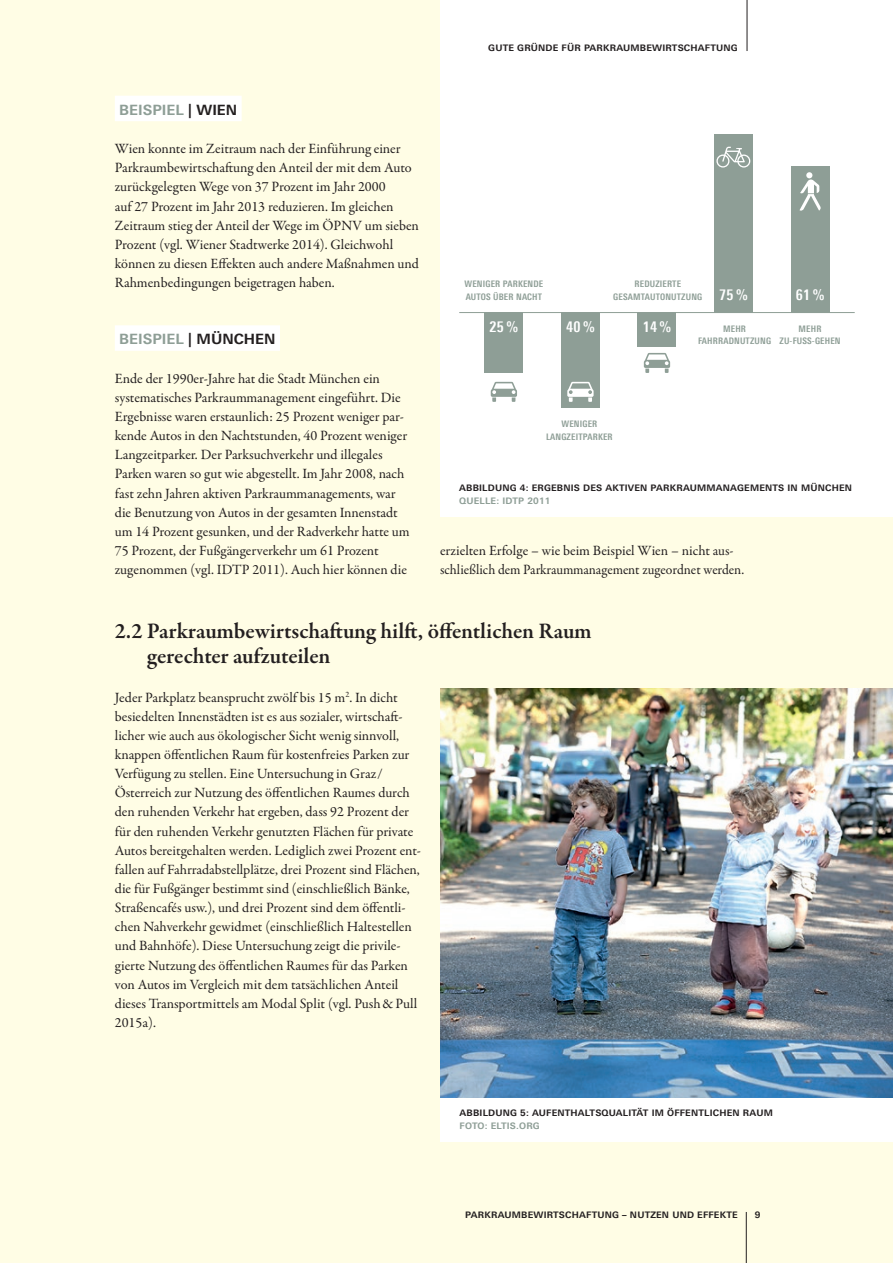
<style>
.page{position:relative;width:893px;height:1263px;background:#fffde5}
.page>*{position:absolute;margin:0;border:0;box-sizing:border-box;transform-origin:0 0}
._02_Überschrift_2{font:600 22.5px/25.5px "Garamond Premr Pro";letter-spacing:-.01em;color:#231f20}
._03_Bildunterschrift{font:700 15px "Linotype Univers 620 Cn";letter-spacing:.02em;color:#fff}
._01_copy{font:14.25px/19.2px "Garamond Premr Pro";letter-spacing:-.005em;color:#231f20}
._04_Beispiel{font:700 14.25px "Linotype Univers 630";color:#8e9e96}
._03_Bildunterschrift-2{font:700 9px/12.8px "Linotype Univers 630";letter-spacing:.02em;color:#231f20}
._03_Bildunterschrift-3{font:700 9px/12.8px "Linotype Univers 620 Cn";letter-spacing:.02em;color:#8e9e96;text-align:center}
.s1{color:#231f20}
.s2{color:#8e9e96}
</style>
<div class="page">
<div style="left:115px;top:96px;width:127px;height:25px;background:#fff"></div>
<div style="left:115px;top:325px;width:165px;height:26px;background:#fff"></div>
<div style="left:440px;top:0;width:453px;height:517px;background:#fff"></div>
<div style="left:440px;top:1097px;width:453px;height:45px;background:#fff"></div>
<svg style="left:644px;top:353px;width:26px;height:20px"></svg>
<svg style="left:491px;top:382px;width:26px;height:20px"></svg>
<div style="left:791px;top:166px;width:38px;height:147px;background:#8e9e96"></div>
<div style="left:714px;top:134px;width:39px;height:179px;background:#8e9e96"></div>
<div style="left:638px;top:313px;width:38px;height:34px;background:#8e9e96"></div>
<div style="left:561px;top:313px;width:39px;height:95px;background:#8e9e96"></div>
<div style="left:485px;top:313px;width:38px;height:60px;background:#8e9e96"></div>
<hr style="left:459px;top:312px;width:396px;height:1px;background:#8e9e96">
<svg style="left:567px;top:382px;width:27px;height:20px"></svg>
<svg style="left:716px;top:147px;width:34px;height:21px"></svg>
<svg style="left:799px;top:172px;width:22px;height:39px"></svg>
<img style="left:440px;top:689px;width:453px;height:408px">
<hr style="left:746px;top:1212px;width:1px;height:51px;background:#231f20">
<hr style="left:747px;top:0;width:1px;height:51px;background:#231f20">
<p class="_04_Beispiel" style="left:119px;top:101px;width:119px">BEISPIEL <span class="s1">| WIEN</span></p>
<p class="_01_copy" style="left:115px;top:139px;width:306px">Wien konnte im Zeitraum nach der Einführung einer Parkraumbewirtschaftung den Anteil der mit dem Auto zurückgelegten Wege von 37 Prozent im Jahr 2000<br>auf 27 Prozent im Jahr 2013 reduzieren. Im gleichen Zeitraum stieg der Anteil der Wege im ÖPNV um sieben Prozent (vgl. Wiener Stadtwerke 2014). Gleichwohl können zu diesen Effekten auch andere Maßnahmen und Rahmenbedingungen beigetragen haben.</p>
<p class="_04_Beispiel" style="left:119px;top:331px;width:158px">BEISPIEL <span class="s1">| MÜNCHEN</span></p>
<p class="_01_copy" style="left:115px;top:369px;width:296px">Ende der 1990er-Jahre hat die Stadt München ein systematisches Parkraummanagement eingeführt. Die Ergebnisse waren erstaunlich: 25 Prozent weniger par&shy;kende Autos in den Nachtstunden, 40 Prozent weniger Langzeitparker. Der Parksuchverkehr und illegales Parken waren so gut wie abgestellt. Im Jahr 2008, nach fast zehn Jahren aktiven Parkraummanagements, war die Benutzung von Autos in der gesamten Innenstadt um 14 Prozent gesunken, und der Radverkehr hatte um 75 Prozent, der Fußgängerverkehr um 61 Prozent zugenommen (vgl. IDTP 2011). Auch hier können die</p>
<p class="_03_Bildunterschrift-2" style="left:488px;top:41px;width:14px">GUTE</p>
<p class="_03_Bildunterschrift-2" style="left:517px;top:41px;width:15px">GRÜNDE</p>
<p class="_03_Bildunterschrift-2" style="left:562px;top:41px;width:8px">FÜR</p>
<p class="_03_Bildunterschrift-2" style="left:584px;top:41px;width:14px">PARKRAUMBEWIRTSCHAFTUNG</p>
<p class="_03_Bildunterschrift-3" style="left:464px;top:277px;width:80px;text-align:left">WENIGER PARKENDE<br>AUTOS ÜBER NACHT</p>
<p class="_03_Bildunterschrift" style="left:490px;top:317px;width:30px">25%</p>
<p class="_03_Bildunterschrift" style="left:566px;top:317px;width:30px">40%</p>
<p class="_03_Bildunterschrift" style="left:643px;top:317px;width:30px">14%</p>
<p class="_03_Bildunterschrift-3" style="left:613px;top:277px;width:91px">REDUZIERTE<br>GESAMTAUTONUTZUNG</p>
<p class="_03_Bildunterschrift-3" style="left:698px;top:322px;width:75px">MEHR<br>FAHRRADNUTZUNG</p>
<p class="_03_Bildunterschrift-3" style="left:779px;top:322px;width:63px">MEHR<br>ZU-FUSS-GEHEN</p>
<p class="_03_Bildunterschrift" style="left:719px;top:286px;width:30px">75%</p>
<p class="_03_Bildunterschrift" style="left:796px;top:286px;width:30px">61%</p>
<p class="_03_Bildunterschrift-3" style="left:546px;top:418px;width:68px">WENIGER<br>LANGZEITPARKER</p>
<p class="_03_Bildunterschrift-2" style="left:459px;top:481px;width:394px">ABBILDUNG 4: ERGEBNIS DES AKTIVEN PARKRAUMMANAGEMENTS IN MÜNCHEN<br><span class="s2">QUELLE: IDTP 2011</span></p>
<p class="_01_copy" style="left:440px;top:541px;width:306px">erzielten Erfolge – wie beim Beispiel Wien – nicht aus&shy;schließlich dem Parkraummanagement zugeordnet werden.</p>
<p class="_02_Überschrift_2" style="left:147px;top:618px;width:446px;text-indent:-32px">2.2 Parkraumbewirtschaftung hilft, öffentlichen Raum gerechter aufzuteilen</p>
<p class="_01_copy" style="left:115px;top:688px;width:308px">Jeder Parkplatz beansprucht zwölf bis 15 m<sup>2</sup>. In dicht besiedelten Innenstädten ist es aus sozialer, wirtschaft&shy;licher wie auch aus ökologischer Sicht wenig sinnvoll, knappen öffentlichen Raum für kostenfreies Parken zur Verfügung zu stellen. Eine Untersuchung in Graz/ Österreich zur Nutzung des öffentlichen Raumes durch den ruhenden Verkehr hat ergeben, dass 92 Prozent der für den ruhenden Verkehr genutzten Flächen für private Autos bereitgehalten werden. Lediglich zwei Prozent ent&shy;fallen auf Fahrradabstellplätze, drei Prozent sind Flächen, die für Fußgänger bestimmt sind (einschließlich Bänke, Straßencafés usw.), und drei Prozent sind dem öffentli&shy;chen Nahverkehr gewidmet (einschließlich Haltestellen und Bahnhöfe). Diese Untersuchung zeigt die privile&shy;gierte Nutzung des öffentlichen Raumes für das Parken von Autos im Vergleich mit dem tatsächlichen Anteil dieses Transportmittels am Modal Split (vgl. Push&amp;Pull 2015a).</p>
<p class="_03_Bildunterschrift-2" style="left:460px;top:1107px;width:315px">ABBILDUNG 5: AUFENTHALTSQUALITÄT IM ÖFFENTLICHEN RAUM<br><span class="s2">FOTO: ELTIS.ORG</span></p>
<p class="_03_Bildunterschrift-2" style="left:465px;top:1209px;width:274px">PARKRAUMBEWIRTSCHAFTUNG – NUTZEN UND EFFEKTE</p>
<p class="_03_Bildunterschrift-2" style="left:755px;top:1209px;width:7px">9</p>
</div>
